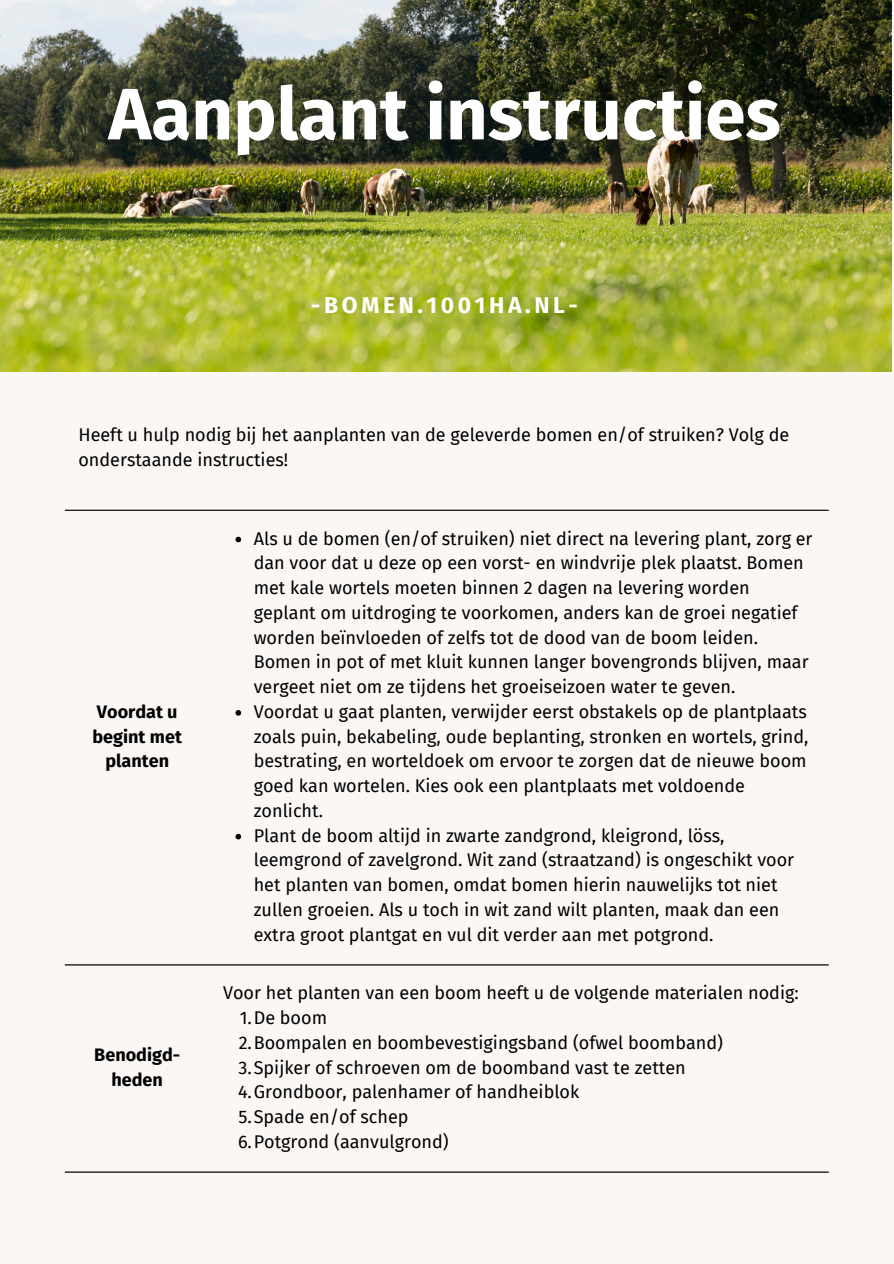
<style>
.page{position:relative;width:894px;height:1264px;background:#fff}
.page>*{position:absolute;margin:0;border:0;box-sizing:border-box;transform-origin:0 0}
.t1{font:700 72.75px "Fira Sans";color:#fff}
.t2{font:700 22.95px "Fira Sans";letter-spacing:.16em;color:#fff}
.t3{font:18px/24.8px "Fira Sans";color:#000}
.t4{font:700 18px/24.8px "Fira Sans";color:#000;text-align:center}
</style>
<div class="page">
<div style="left:0;top:0;width:893px;height:1263px;background:#faf7f5"></div>
<svg style="left:235px;top:536px;width:6px;height:6px"></svg>
<svg style="left:235px;top:710px;width:6px;height:5px"></svg>
<svg style="left:235px;top:833px;width:6px;height:6px"></svg>
<hr style="left:65px;top:509px;width:763px;height:2px;background:#000">
<hr style="left:65px;top:964px;width:763px;height:1px;background:#000">
<hr style="left:65px;top:1171px;width:763px;height:1px;background:#000">
<img style="left:0;top:0;width:891px;height:371px">
<p class="t1" style="left:108px;top:71px;width:673px">Aanplant instructies</p>
<p class="t2" style="left:311px;top:291px;width:268px">-BOMEN.1001HA.NL-</p>
<p class="t3" style="left:78px;top:423px;width:712px">Heeft u hulp nodig bij het aanplanten van de geleverde bomen en/of struiken? Volg de onderstaande instructies!</p>
<h1 class="t4" style="left:92px;top:699px;width:91px">Voordat u begint met planten</h1>
<p class="t4" style="left:94px;top:1042px;width:87px">Benodigd&shy;heden</p>
<p class="t3" style="left:254px;top:526px;width:560px">Als u de bomen (en/of struiken) niet direct na levering plant, zorg er dan voor dat u deze op een vorst- en windvrije plek plaatst. Bomen met kale wortels moeten binnen 2 dagen na levering worden geplant om uitdroging te voorkomen, anders kan de groei negatief worden beïnvloeden of zelfs tot de dood van de boom leiden.<br>Bomen in pot of met kluit kunnen langer bovengronds blijven, maar vergeet niet om ze tijdens het groeiseizoen water te geven.</p>
<p class="t3" style="left:254px;top:699px;width:556px">Voordat u gaat planten, verwijder eerst obstakels op de plantplaats zoals puin, bekabeling, oude beplanting, stronken en wortels, grind, bestrating, en worteldoek om ervoor te zorgen dat de nieuwe boom goed kan wortelen. Kies ook een plantplaats met voldoende zonlicht.</p>
<p class="t3" style="left:254px;top:823px;width:542px">Plant de boom altijd in zwarte zandgrond, kleigrond, löss, leemgrond of zavelgrond. Wit zand (straatzand) is ongeschikt voor het planten van bomen, omdat bomen hierin nauwelijks tot niet zullen groeien. Als u toch in wit zand wilt planten, maak dan een extra groot plantgat en vul dit verder aan met potgrond.</p>
<p class="t3" style="left:223px;top:980px;width:577px">Voor het planten van een boom heeft u de volgende materialen nodig:</p>
<p class="t3" style="left:240px;top:1005px;width:89px">1.De boom</p>
<p class="t3" style="left:238px;top:1030px;width:485px">2.Boompalen en boombevestigingsband (ofwel boomband)</p>
<p class="t3" style="left:238px;top:1055px;width:448px">3.Spijker of schroeven om de boomband vast te zetten</p>
<p class="t3" style="left:238px;top:1079px;width:343px">4.Grondboor, palenhamer of handheiblok</p>
<p class="t3" style="left:238px;top:1104px;width:171px">5.Spade en/of schep</p>
<p class="t3" style="left:238px;top:1129px;width:212px">6.Potgrond (aanvulgrond)</p>
</div>
